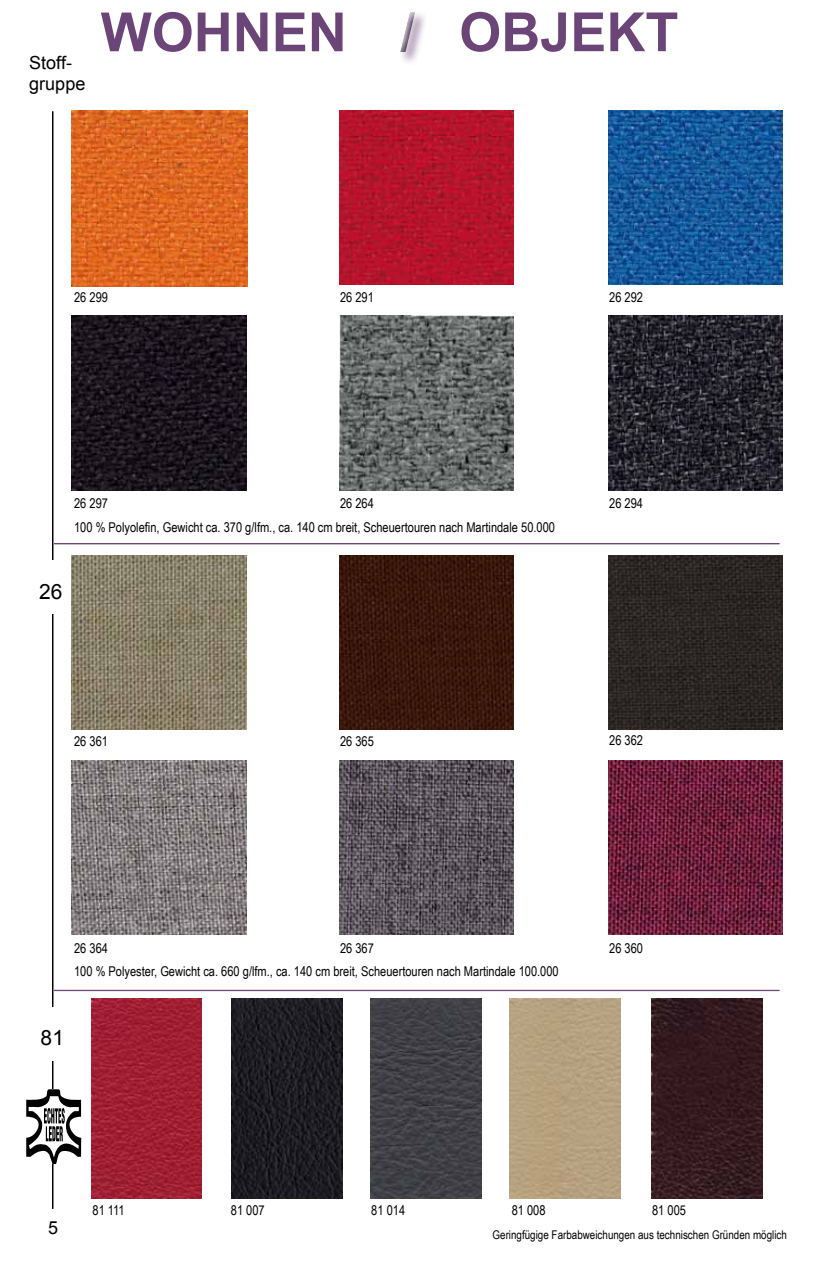
<style>
.page{position:relative;width:817px;height:1268px;background:#fff}
.page>*{position:absolute;margin:0;border:0;box-sizing:border-box;transform-origin:0 0}
.t1{font:700 54px "Arial";color:#6c4578}
.t2{font:21px "Arial";color:#000}
.t3{font:18px/21.6px "Arial";color:#000}
.t4{font:13.5px "Arial Narrow";color:#000}
.t5{font:12px "Arial Narrow";color:#000}
.s1{font-weight:900}
.s2{font-style:inherit}
</style>
<div class="page">
<hr style="left:52px;top:111px;width:1px;height:1097px;background:#000">
<div style="left:29px;top:560px;width:44px;height:54px;background:#fff"></div>
<img style="left:72px;top:110px;width:175px;height:176px">
<img style="left:339px;top:110px;width:174px;height:175px">
<img style="left:608px;top:110px;width:174px;height:175px">
<img style="left:72px;top:316px;width:174px;height:174px">
<img style="left:339px;top:316px;width:174px;height:174px">
<img style="left:608px;top:316px;width:174px;height:174px">
<div style="left:391px;top:4px;width:35px;height:59px;background:#000;opacity:.75"></div>
<div style="left:30px;top:1006px;width:45px;height:54px;background:#fff"></div>
<svg style="left:26px;top:1089px;width:55px;height:74px"></svg>
<img style="left:91px;top:998px;width:111px;height:199px">
<img style="left:232px;top:998px;width:110px;height:199px">
<img style="left:370px;top:998px;width:111px;height:199px">
<img style="left:509px;top:998px;width:111px;height:199px">
<img style="left:651px;top:998px;width:110px;height:199px">
<hr style="left:54px;top:543px;width:725px;height:1px;background:#6c4578">
<hr style="left:54px;top:989px;width:725px;height:1px;background:#6c4578">
<hr style="left:54px;top:990px;width:725px;height:1px;background:#6c4578">
<img style="left:72px;top:555px;width:174px;height:174px">
<img style="left:339px;top:555px;width:174px;height:174px">
<img style="left:608px;top:555px;width:174px;height:174px">
<img style="left:72px;top:760px;width:174px;height:174px">
<img style="left:339px;top:760px;width:174px;height:174px">
<img style="left:608px;top:760px;width:174px;height:174px">
<h3 class="t3" style="left:29px;top:52px;width:58px">Stoff&shy;gruppe</h3>
<h1 class="t1" style="left:101px;top:-3px;width:579px">WOHNEN <span class="s1">/</span> <span class="s2">OBJEKT</span></h1>
<p class="t4" style="left:74px;top:287px;width:35px">26 299</p>
<p class="t4" style="left:340px;top:287px;width:35px">26 291</p>
<p class="t4" style="left:609px;top:287px;width:35px">26 292</p>
<p class="t4" style="left:74px;top:493px;width:35px">26 297</p>
<p class="t4" style="left:340px;top:493px;width:35px">26 264</p>
<p class="t4" style="left:74px;top:517px;width:482px">100 % Polyolefin, Gewicht ca. 370 g/lfm., ca. 140 cm breit, Scheuertouren nach Martindale 50.000</p>
<h2 class="t2" style="left:39px;top:577px;width:25px">26</h2>
<p class="t4" style="left:74px;top:731px;width:35px">26 361</p>
<p class="t4" style="left:340px;top:731px;width:35px">26 365</p>
<p class="t4" style="left:609px;top:493px;width:35px">26 294</p>
<p class="t4" style="left:609px;top:730px;width:35px">26 362</p>
<p class="t4" style="left:74px;top:938px;width:35px">26 364</p>
<p class="t4" style="left:340px;top:938px;width:35px">26 367</p>
<p class="t4" style="left:74px;top:961px;width:486px">100 % Polyester, Gewicht ca. 660 g/lfm., ca. 140 cm breit, Scheuertouren nach Martindale 100.000</p>
<h2 class="t2" style="left:41px;top:1023px;width:25px">81</h2>
<p class="t4" style="left:609px;top:938px;width:35px">26 360</p>
<h3 class="t3" style="left:48px;top:1216px;width:12px">5</h3>
<p class="t4" style="left:92px;top:1199px;width:34px">81 111</p>
<p class="t4" style="left:231px;top:1199px;width:35px">81 007</p>
<p class="t4" style="left:371px;top:1199px;width:35px">81 014</p>
<p class="t4" style="left:511px;top:1199px;width:35px">81 008</p>
<p class="t4" style="left:652px;top:1199px;width:35px">81 005</p>
<p class="t5" style="left:492px;top:1225px;width:296px">Geringfügige Farbabweichungen aus technischen Gründen möglich</p>
</div>
